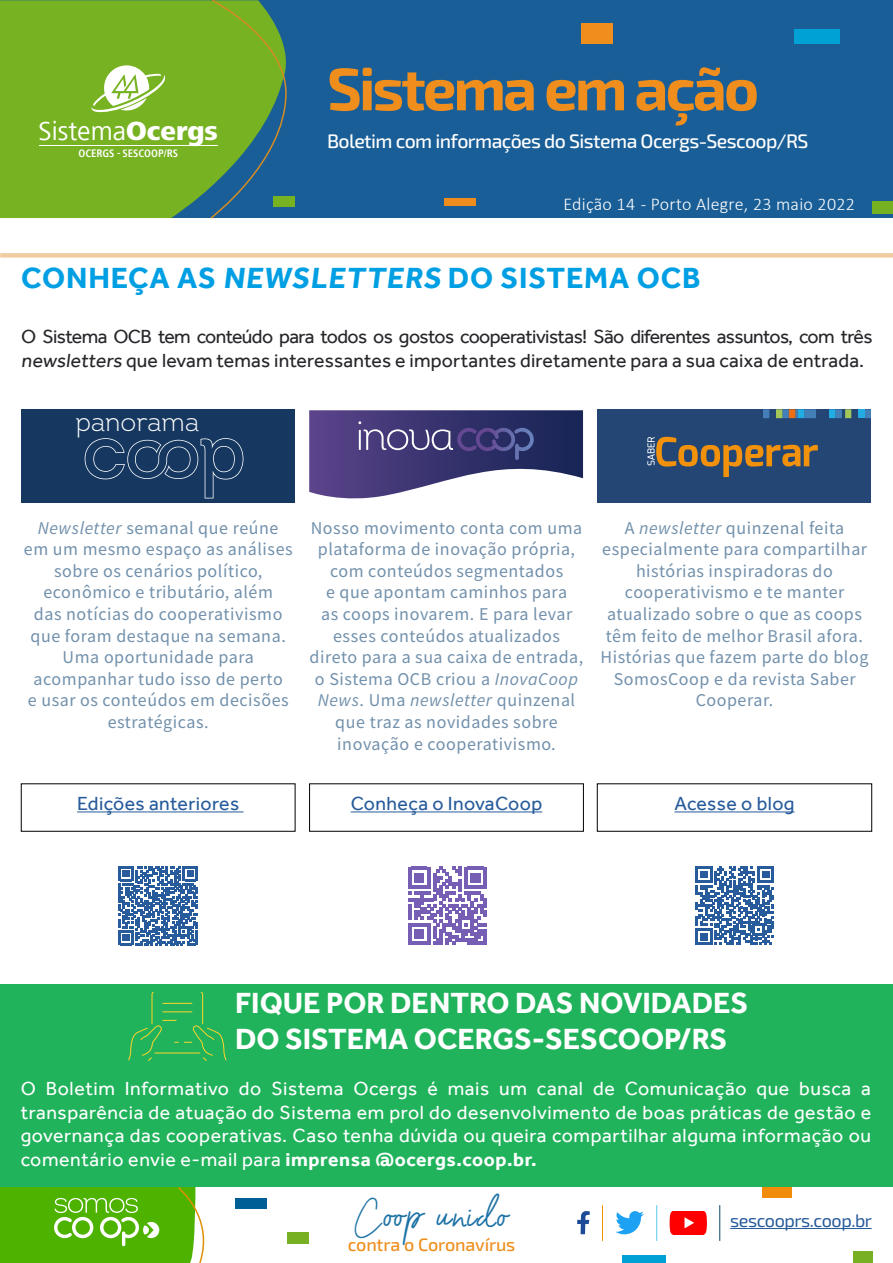
<style>
.page{position:relative;width:893px;height:1263px;background:#fff}
.page>*{position:absolute;margin:0;border:0;box-sizing:border-box;transform-origin:0 0}
.t1{font:700 60px "Exo 2";letter-spacing:-.05em;color:#ef8e1d}
.t2{font:36px "Barcelony";letter-spacing:.065em;color:#1d72a5}
.t3{font:700 30px/36px "Effra";color:#fff}
.t4{font:700 30px "Effra";letter-spacing:.03em;color:#009fe3}
.t5{font:27.3px "Frutiger Next LT";color:#fff}
.t6{font:300 26.25px "Intro";color:#fff}
.t7{font:19.5px/23.4px "Effra";letter-spacing:.03em;color:#fff;text-align:justify}
.t8{font:19.5px/24px "Effra";letter-spacing:-.03em;color:#26262b}
.t9{font:500 19.5px "Exo 2";letter-spacing:-.03em;color:#fff}
.t10{font:19.5px "Effra";letter-spacing:.02em;color:#275b9b}
.t11{font:18px/21.6px "Source Sans Variable";letter-spacing:.03em;color:#7190ac;text-align:center}
.t12{font:300 18px "Calibri";letter-spacing:.015em;color:#fff}
.t13{font:500 18px "Exo 2";letter-spacing:-.01em;color:#ef8e1d}
.t14{font:18px "Exo 2";letter-spacing:-.025em;color:#275b9b}
.t15{font:700 condensed 11.25px "Frutiger Next LT";color:#fff}
.s1{font-weight:800}
.s2{font-style:italic}
.s3{font-weight:700}
.s4{font-size:28.5px}
</style>
<div class="page">
<div style="left:0;top:0;width:893px;height:218px;background:#195e97"></div>
<div style="left:0;top:0;width:295px;height:218px;background:#77b222"></div>
<div style="left:273px;top:196px;width:22px;height:10px;background:#77b222"></div>
<div style="left:444px;top:198px;width:32px;height:8px;background:#ee8c1d"></div>
<div style="left:873px;top:201px;width:20px;height:13px;background:#76b121"></div>
<div style="left:581px;top:23px;width:31px;height:20px;background:#ef8e1d"></div>
<div style="left:795px;top:29px;width:45px;height:15px;background:#00a1d5"></div>
<svg style="left:210px;top:0;width:78px;height:219px"></svg>
<svg style="left:91px;top:65px;width:75px;height:48px;background:#add17b"></svg>
<hr style="left:39px;top:145px;width:179px;height:1px;background:#fff">
<div style="left:236px;top:1198px;width:31px;height:10px;background:#005e96"></div>
<div style="left:287px;top:1232px;width:21px;height:12px;background:#77b023"></div>
<div style="left:622px;top:1255px;width:44px;height:8px;background:#00a1d5"></div>
<div style="left:762px;top:1187px;width:30px;height:11px;background:#f18c0a"></div>
<div style="left:853px;top:1251px;width:20px;height:12px;background:#77b023"></div>
<hr style="left:602px;top:1205px;width:1px;height:36px;background:#f29405">
<hr style="left:656px;top:1205px;width:1px;height:36px;background:#59c9ed">
<hr style="left:719px;top:1205px;width:1px;height:36px;background:#084570">
<div style="left:0;top:253px;width:893px;height:5px;background:#f0cda1"></div>
<svg style="left:577px;top:1211px;width:13px;height:23px"></svg>
<svg style="left:615px;top:1211px;width:29px;height:23px"></svg>
<div style="left:21px;top:409px;width:274px;height:93px;background:#163860"></div>
<svg style="left:85px;top:438px;width:158px;height:60px"></svg>
<svg style="left:309px;top:410px;width:274px;height:89px"></svg>
<div style="left:597px;top:409px;width:274px;height:93px;background:#234675"></div>
<div style="left:864px;top:409px;width:7px;height:9px;background:#447fb7"></div>
<div style="left:858px;top:409px;width:6px;height:9px;background:#22ace4"></div>
<div style="left:845px;top:409px;width:6px;height:9px;background:#a3c859"></div>
<div style="left:835px;top:409px;width:7px;height:9px;background:#447fb7"></div>
<div style="left:829px;top:409px;width:6px;height:9px;background:#22ace4"></div>
<div style="left:804px;top:409px;width:12px;height:9px;background:#447fb7"></div>
<div style="left:798px;top:409px;width:6px;height:9px;background:#22ace4"></div>
<div style="left:782px;top:409px;width:7px;height:9px;background:#447fb7"></div>
<div style="left:776px;top:409px;width:6px;height:9px;background:#a3c859"></div>
<svg style="left:795px;top:409px;width:3px;height:9px"></svg>
<div style="left:789px;top:409px;width:6px;height:9px;background:#eb6f17"></div>
<div style="left:763px;top:409px;width:6px;height:9px;background:#447fb7"></div>
<svg style="left:647px;top:437px;width:171px;height:40px"></svg>
<hr style="left:730px;top:1228px;width:142px;height:1px;background:#275b9b">
<svg style="left:0;top:1187px;width:205px;height:76px;background:#64bb1f"></svg>
<svg style="left:670px;top:1211px;width:37px;height:23px"></svg>
<div style="left:0;top:984px;width:893px;height:203px;background:#20b35b"></div>
<svg style="left:128px;top:992px;width:99px;height:69px"></svg>
<hr style="left:77px;top:811px;width:167px;height:1px;background:#275b9b">
<div style="left:21px;top:783px;width:274px;height:49px;border:1px solid #000"></div>
<hr style="left:351px;top:811px;width:191px;height:1px;background:#275b9b">
<div style="left:309px;top:783px;width:275px;height:49px;border:1px solid #000"></div>
<hr style="left:674px;top:811px;width:120px;height:1px;background:#275b9b">
<div style="left:597px;top:783px;width:275px;height:49px;border:1px solid #000"></div>
<svg style="left:119px;top:866px;width:79px;height:79px"></svg>
<svg style="left:408px;top:867px;width:78px;height:78px"></svg>
<svg style="left:696px;top:866px;width:78px;height:79px"></svg>
<h3 class="t5" style="left:39px;top:116px;width:181px">Sistema<span class="s1">Ocergs</span></h3>
<p class="t15" style="left:78px;top:147px;width:101px">OCERGS - SESCOOP/RS</p>
<h1 class="t1" style="left:327px;top:53px;width:434px">Sistema em ação</h1>
<p class="t9" style="left:327px;top:130px;width:483px">Boletim com informações do Sistema Ocergs-Sescoop/RS</p>
<p class="t12" style="left:563px;top:192px;width:293px">Edição 14 - Porto Alegre, 23 maio 2022</p>
<h3 class="t4" style="left:21px;top:260px;width:681px">CONHEÇA AS NEWSLETTERS DO SISTEMA OCB</h3>
<p class="t8" style="left:21px;top:324px;width:853px">O Sistema OCB tem conteúdo para todos os gostos cooperativistas! São diferentes assuntos, com três newsletters que levam temas interessantes e importantes diretamente para a sua caixa de entrada.</p>
<h3 class="t6" style="left:76px;top:406px;width:125px">panorama</h3>
<p class="t11" style="left:24px;top:517px;width:270px"><span class="s2">Newsletter</span> semanal que reúne em um mesmo espaço as análises sobre os cenários político, econômico e tributário, além<br>das notícias do cooperativismo que foram destaque na semana.<br>Uma oportunidade para acompanhar tudo isso de perto<br>e usar os conteúdos em decisões estratégicas.</p>
<p class="t11" style="left:310px;top:517px;width:275px">Nosso movimento conta com uma plataforma de inovação própria, com conteúdos segmentados<br>e que apontam caminhos para<br>as coops inovarem. E para levar esses conteúdos atualizados direto para a sua caixa de entrada, o Sistema OCB criou a <span class="s2">InovaCoop<br>News</span>. Uma <span class="s2">newsletter</span> quinzenal que traz as novidades sobre inovação e cooperativismo.</p>
<p class="t11" style="left:600px;top:517px;width:269px">A <span class="s2">newsletter</span> quinzenal feita especialmente para compartilhar histórias inspiradoras do cooperativismo e te manter atualizado sobre o que as coops têm feito de melhor Brasil afora.<br>Histórias que fazem parte do blog<br>SomosCoop e da revista Saber<br>Cooperar.</p>
<p class="t10" style="left:77px;top:792px;width:164px">Edições anteriores</p>
<p class="t10" style="left:351px;top:792px;width:193px">Conheça o InovaCoop</p>
<p class="t10" style="left:674px;top:792px;width:122px">Acesse o blog</p>
<h3 class="t3" style="left:235px;top:984px;width:514px">FIQUE POR DENTRO DAS NOVIDADES<br>DO SISTEMA OCERGS-SESCOOP/RS</h3>
<p class="t7" style="left:21px;top:1077px;width:852px">O Boletim Informativo do Sistema Ocergs é mais um canal de Comunicação que busca a transparência de atuação do Sistema em prol do desenvolvimento de boas práticas de gestão e governança das cooperativas. Caso tenha dúvida ou queira compartilhar alguma informação ou comentário envie e-mail para <span class="s3">imprensa @ocergs.coop.br.</span></p>
<h2 class="t2" style="left:353px;top:1191px;width:156px"><span class="s4">C</span>oop unido</h2>
<p class="t13" style="left:348px;top:1234px;width:169px">contra o Coronavírus</p>
<p class="t14" style="left:730px;top:1210px;width:143px">sescooprs.coop.br</p>
</div>
